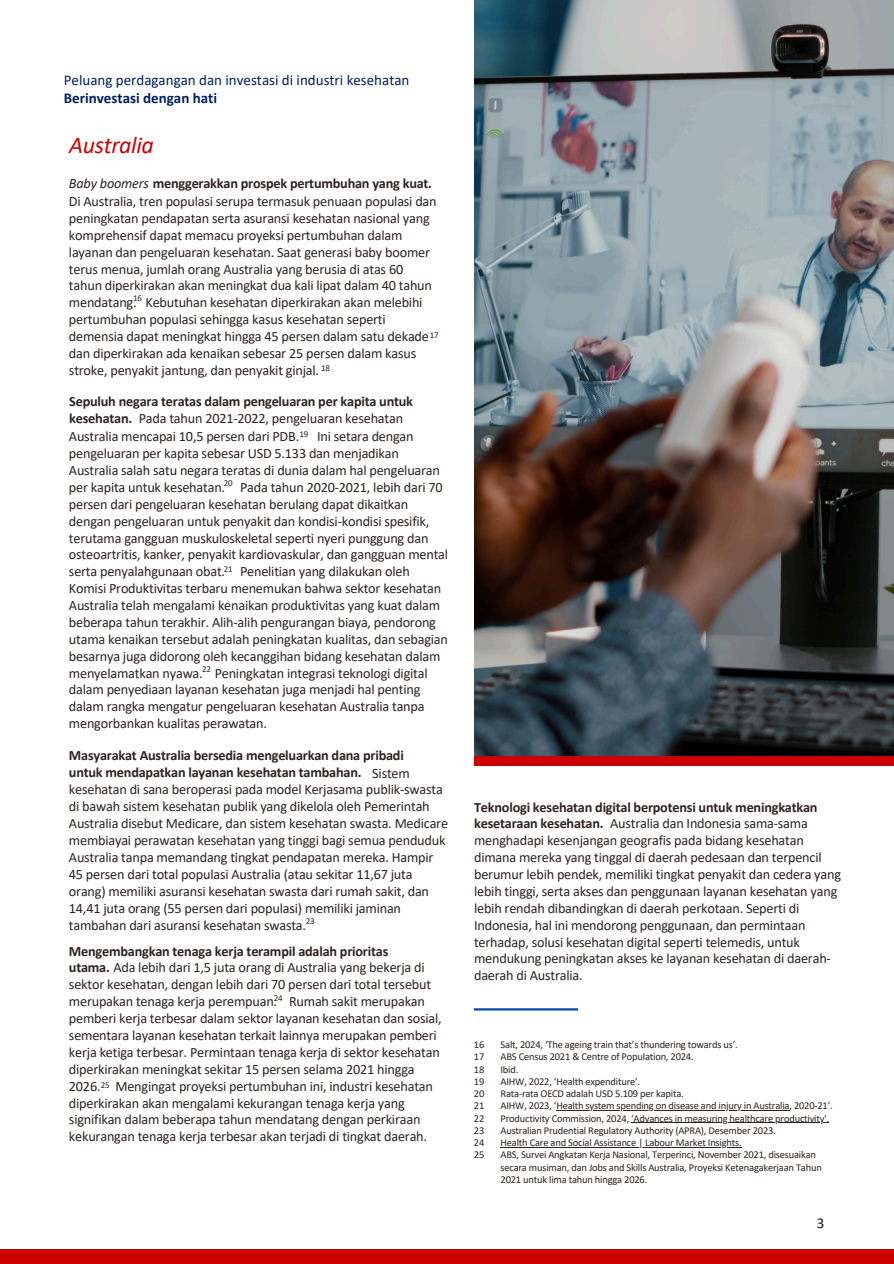
<style>
.page{position:relative;width:894px;height:1264px;background:#fff}
.page>*{position:absolute;margin:0;border:0;box-sizing:border-box;transform-origin:0 0}
.t1{font:italic 24px "Calibri";letter-spacing:-.015em;color:#c00}
.t2{font:15px "Calibri";color:#001f60}
.t3{font:700 15px "Calibri";color:#001f60}
.t4{font:15px "Calibri";color:#1c1c1c}
.t5{font:14.25px/16.8px "Calibri";letter-spacing:-.015em;color:#2d2420}
.t6{font:700 14.25px/16.8px "Calibri";letter-spacing:-.015em;color:#2d2420}
.t7{font:10.5px/12.3px "Calibri";letter-spacing:-.02em;color:#2d2420}
.t8{font:9px "Calibri";letter-spacing:-.015em;color:#2d2420}
.s1{font-weight:400;font-style:italic}
.s2{font-weight:400}
</style>
<div class="page">
<hr style="left:473px;top:1008px;width:105px;height:2px;background:#004aad">
<hr style="left:556px;top:1110px;width:233px;height:1px;background:#2d2420">
<hr style="left:631px;top:1122px;width:198px;height:1px;background:#2d2420">
<hr style="left:500px;top:1146px;width:238px;height:1px;background:#2d2420">
<div style="left:0;top:1248px;width:893px;height:15px;background:#c00"></div>
<img style="left:474px;top:0;width:419px;height:756px">
<div style="left:474px;top:756px;width:419px;height:10px;background:#c00"></div>
<p class="t2" style="left:64px;top:74px;width:347px">Peluang perdagangan dan investasi di industri kesehatan</p>
<p class="t3" style="left:64px;top:91px;width:155px">Berinvestasi dengan hati</p>
<h3 class="t1" style="left:69px;top:135px;width:86px">Australia</h3>
<h2 class="t6" style="left:69px;top:176px;width:364px"><span class="s1">Baby boomers</span> menggerakkan prospek pertumbuhan yang kuat.</h2>
<h3 class="t5" style="left:69px;top:194px;width:369px">Di Australia, tren populasi serupa termasuk penuaan populasi dan peningkatan pendapatan serta asuransi kesehatan nasional yang komprehensif dapat memacu proyeksi pertumbuhan dalam layanan dan pengeluaran kesehatan. Saat generasi baby boomer terus menua, jumlah orang Australia yang berusia di atas 60 tahun diperkirakan akan meningkat dua kali lipat dalam 40 tahun mendatang. Kebutuhan kesehatan diperkirakan akan melebihi pertumbuhan populasi sehingga kasus kesehatan seperti demensia dapat meningkat hingga 45 persen dalam satu dekade dan diperkirakan ada kenaikan sebesar 25 persen dalam kasus stroke, penyakit jantung, dan penyakit ginjal.</h3>
<h3 class="t8" style="left:133px;top:294px;width:10px">16</h3>
<p class="t8" style="left:429px;top:331px;width:10px">17</p>
<p class="t8" style="left:321px;top:364px;width:10px">18</p>
<h3 class="t6" style="left:69px;top:394px;width:345px">Sepuluh negara teratas dalam pengeluaran per kapita untuk kesehatan. <span class="s2">Pada tahun 2021-2022, pengeluaran kesehatan</span></h3>
<p class="t5" style="left:69px;top:429px;width:232px">Australia mencapai 10,5 persen dari PDB.</p>
<p class="t5" style="left:69px;top:429px;width:380px;text-indent:248px">Ini setara dengan pengeluaran per kapita sebesar USD 5.133 dan menjadikan Australia salah satu negara teratas di dunia dalam hal pengeluaran per kapita untuk kesehatan. Pada tahun 2020-2021, lebih dari 70 persen dari pengeluaran kesehatan berulang dapat dikaitkan dengan pengeluaran untuk penyakit dan kondisi-kondisi spesifik, terutama gangguan muskuloskeletal seperti nyeri punggung dan osteoartritis, kanker, penyakit kardiovaskular, dan gangguan mental serta penyalahgunaan obat. Penelitian yang dilakukan oleh Komisi Produktivitas terbaru menemukan bahwa sektor kesehatan Australia telah mengalami kenaikan produktivitas yang kuat dalam beberapa tahun terakhir. Alih-alih pengurangan biaya, pendorong utama kenaikan tersebut adalah peningkatan kualitas, dan sebagian besarnya juga didorong oleh kecanggihan bidang kesehatan dalam menyelamatkan nyawa. Peningkatan integrasi teknologi digital dalam penyediaan layanan kesehatan juga menjadi hal penting dalam rangka mengatur pengeluaran kesehatan Australia tanpa mengorbankan kualitas perawatan.</p>
<p class="t8" style="left:299px;top:431px;width:10px">19</p>
<p class="t8" style="left:224px;top:479px;width:10px">20</p>
<p class="t8" style="left:224px;top:565px;width:10px">21</p>
<p class="t8" style="left:202px;top:664px;width:10px">22</p>
<p class="t6" style="left:69px;top:747px;width:336px">Masyarakat Australia bersedia mengeluarkan dana pribadi untuk mendapatkan layanan kesehatan tambahan.</p>
<p class="t5" style="left:69px;top:782px;width:380px">kesehatan di sana beroperasi pada model Kerjasama publik-swasta di bawah sistem kesehatan publik yang dikelola oleh Pemerintah Australia disebut Medicare, dan sistem kesehatan swasta. Medicare membiayai perawatan kesehatan yang tinggi bagi semua penduduk Australia tanpa memandang tingkat pendapatan mereka. Hampir 45 persen dari total populasi Australia (atau sekitar 11,67 juta orang) memiliki asuransi kesehatan swasta dari rumah sakit, dan 14,41 juta orang (55 persen dari populasi) memiliki jaminan tambahan dari asuransi kesehatan swasta.</p>
<p class="t5" style="left:372px;top:765px;width:39px">Sistem</p>
<p class="t8" style="left:306px;top:917px;width:10px">23</p>
<p class="t6" style="left:69px;top:943px;width:357px">Mengembangkan tenaga kerja terampil adalah prioritas utama. <span class="s2">Ada lebih dari 1,5 juta orang di Australia yang bekerja di</span></p>
<p class="t5" style="left:69px;top:977px;width:374px">sektor kesehatan, dengan lebih dari 70 persen dari total tersebut merupakan tenaga kerja perempuan. Rumah sakit merupakan pemberi kerja terbesar dalam sektor layanan kesehatan dan sosial, sementara layanan kesehatan terkait lainnya merupakan pemberi kerja ketiga terbesar. Permintaan tenaga kerja di sektor kesehatan diperkirakan meningkat sekitar 15 persen selama 2021 hingga 2026. Mengingat proyeksi pertumbuhan ini, industri kesehatan diperkirakan akan mengalami kekurangan tenaga kerja yang signifikan dalam beberapa tahun mendatang dengan perkiraan kekurangan tenaga kerja terbesar akan terjadi di tingkat daerah.</p>
<p class="t8" style="left:273px;top:994px;width:10px">24</p>
<p class="t8" style="left:101px;top:1081px;width:10px">25</p>
<p class="t6" style="left:474px;top:799px;width:345px">Teknologi kesehatan digital berpotensi untuk meningkatkan kesetaraan kesehatan.</p>
<p class="t5" style="left:610px;top:816px;width:199px">Australia dan Indonesia sama-sama</p>
<p class="t5" style="left:474px;top:833px;width:368px">menghadapi kesenjangan geografis pada bidang kesehatan dimana mereka yang tinggal di daerah pedesaan dan terpencil berumur lebih pendek, memiliki tingkat penyakit dan cedera yang lebih tinggi, serta akses dan penggunaan layanan kesehatan yang lebih rendah dibandingkan di daerah perkotaan. Seperti di Indonesia, hal ini mendorong penggunaan, dan permintaan terhadap, solusi kesehatan digital seperti telemedis, untuk mendukung peningkatan akses ke layanan kesehatan di daerah&shy;daerah di Australia.</p>
<h3 class="t7" style="left:473px;top:1039px;width:12px">16</h3>
<p class="t7" style="left:473px;top:1051px;width:12px">17</p>
<h3 class="t7" style="left:473px;top:1063px;width:12px">18</h3>
<p class="t7" style="left:473px;top:1076px;width:12px">19</p>
<p class="t7" style="left:473px;top:1088px;width:12px">20</p>
<p class="t7" style="left:473px;top:1100px;width:12px">21</p>
<h2 class="t7" style="left:473px;top:1112px;width:12px">22</h2>
<h3 class="t7" style="left:473px;top:1125px;width:12px">23</h3>
<h3 class="t7" style="left:473px;top:1137px;width:12px">24</h3>
<p class="t7" style="left:473px;top:1149px;width:12px">25</p>
<h3 class="t7" style="left:500px;top:1039px;width:238px">Salt, 2024, ‘The ageing train that’s thundering towards us’.</h3>
<h2 class="t7" style="left:500px;top:1051px;width:194px">ABS Census 2021 &amp; Centre of Population, 2024.</h2>
<h1 class="t7" style="left:500px;top:1063px;width:19px">Ibid.</h1>
<h3 class="t7" style="left:500px;top:1076px;width:141px">AIHW, 2022, ‘Health expenditure’.</h3>
<h2 class="t7" style="left:500px;top:1088px;width:185px">Rata-rata OECD adalah USD 5.109 per kapita.</h2>
<h3 class="t7" style="left:500px;top:1100px;width:333px">AIHW, 2023, ‘Health system spending on disease and injury in Australia, 2020-21’.</h3>
<p class="t7" style="left:500px;top:1112px;width:330px">Productivity Commission, 2024, ‘Advances in measuring healthcare productivity’.</p>
<p class="t7" style="left:500px;top:1125px;width:277px">Australian Prudential Regulatory Authority (APRA), Desember 2023.</p>
<p class="t7" style="left:500px;top:1137px;width:242px">Health Care and Social Assistance | Labour Market Insights.</p>
<h2 class="t7" style="left:500px;top:1149px;width:323px">ABS, Survei Angkatan Kerja Nasional, Terperinci, November 2021, disesuaikan secara musiman, dan Jobs and Skills Australia, Proyeksi Ketenagakerjaan Tahun<br>2021 untuk lima tahun hingga 2026.</h2>
<h2 class="t4" style="left:816px;top:1216px;width:9px">3</h2>
</div>
